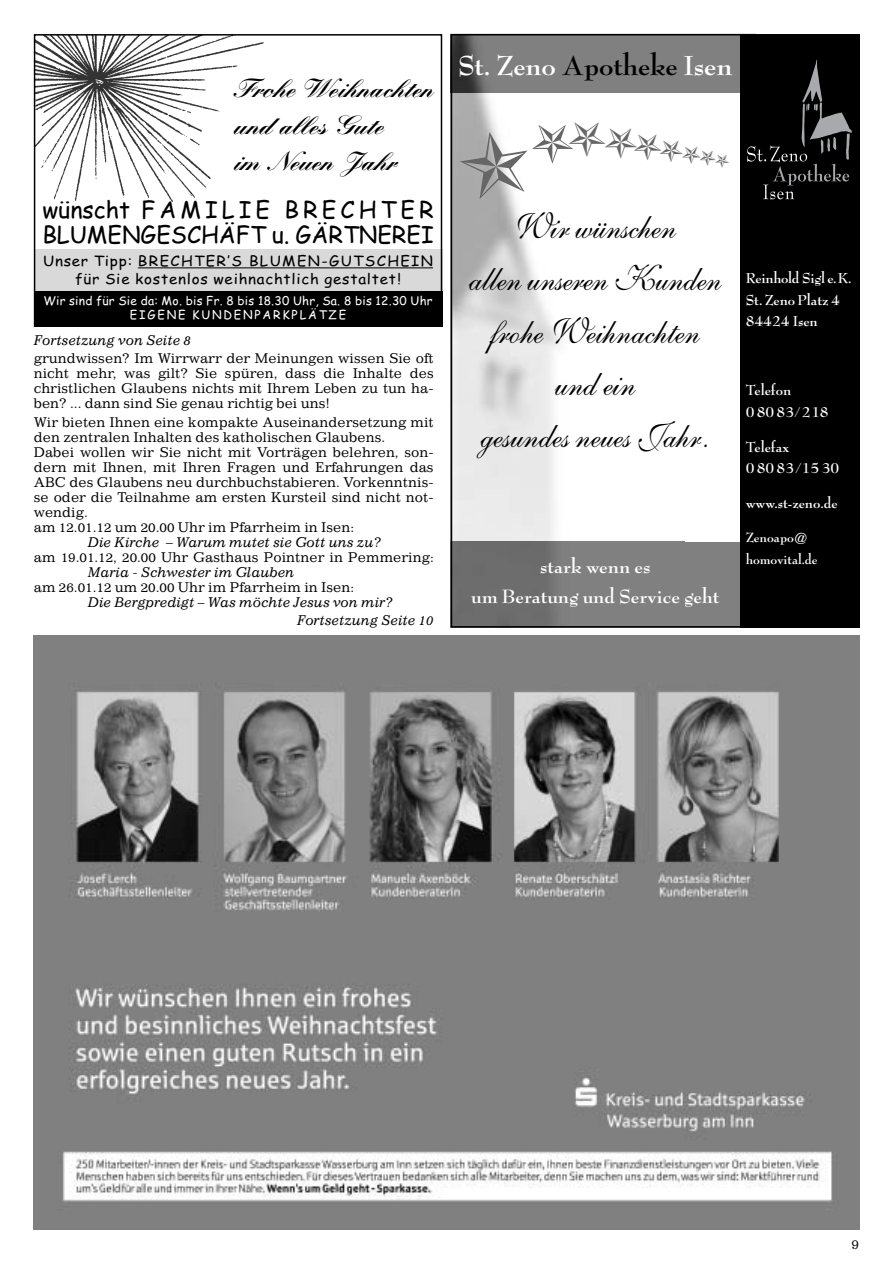
<style>
.page{position:relative;width:893px;height:1263px;background:#fff}
.page>*{position:absolute;margin:0;border:0;box-sizing:border-box;transform-origin:0 0}
.t1{font:42px "Zapf Dingbats";color:#666}
.t2{font:36px/52.2px "Shelley Volante BT";color:#000;text-align:center;scale:.95 1}
.t3{font:700 30px "Bernhard Modern";letter-spacing:-.005em;color:#fff}
.t4{font:900 25.5px/36.5px "Kuenstler Script";color:#000}
.t5{font:23.25px/24.8px "Comic Sans MS";color:#000}
.t6{font:700 21px/30px "Bernhard Modern";color:#fff;text-align:center}
.t7{font:700 15.75px/21.8px "Bernhard Modern";color:#fff}
.t8{font:700 14.55px/21.8px "Bernhard Modern";color:#fff}
.t9{font:14.25px/17.2px "Comic Sans MS";letter-spacing:.05em;color:#000;text-align:center;scale:1.07 1}
.t10{font:13.5px/15px "Impressum";color:#000;text-align:justify}
.t11{font:italic 13.5px/18.1px "Impressum";color:#000}
.t12{font:12px/13.5px "Comic Sans MS";letter-spacing:.02em;color:#fff;text-align:center}
.s1{color:#000}
</style>
<div class="page">
<img style="left:34px;top:636px;width:825px;height:594px">
<img style="left:454px;top:93px;width:231px;height:449px">
<div style="left:451px;top:34px;width:311px;height:59px;background:#808080"></div>
<div style="left:740px;top:34px;width:119px;height:594px;background:#000"></div>
<div style="left:451px;top:542px;width:289px;height:86px;background:linear-gradient(to right,#6b6b6b,#878787)"></div>
<div style="left:451px;top:34px;width:292px;height:594px;border:2px solid #000"></div>
<svg style="left:747px;top:60px;width:104px;height:140px"></svg>
<div style="left:34px;top:249px;width:408px;height:42px;background:#d9d9d9"></div>
<hr style="left:138px;top:267px;width:295px;height:1px;background:#000">
<img style="left:37px;top:37px;width:227px;height:165px">
<div style="left:34px;top:34px;width:408px;height:293px;border:2px solid #000"></div>
<div style="left:34px;top:291px;width:408px;height:36px;background:#000"></div>
<svg style="left:455px;top:122px;width:150px;height:79px"></svg>
<h3 class="t4" style="left:234px;top:74px;width:201px">Frohe Weihnachten und alles Gute<br>im Neuen Jahr</h3>
<h3 class="t5" style="left:42px;top:200px;width:393px">wünscht FAMILIE BRECHTER<br>BLUMENGESCHÄFT u. GÄRTNEREI</h3>
<p class="t9" style="left:43px;top:254px;width:366px">Unser Tipp: BRECHTER’S BLUMEN-GUTSCHEIN für Sie kostenlos weihnachtlich gestaltet!</p>
<p class="t12" style="left:43px;top:296px;width:391px">Wir sind für Sie da: Mo. bis Fr. 8 bis 18.30 Uhr, Sa. 8 bis 12.30 Uhr<br>EIGENE KUNDENPARKPLÄTZE</p>
<p class="t11" style="left:34px;top:332px;width:159px">Fortsetzung von Seite 8</p>
<p class="t10" style="left:34px;top:352px;width:401px">grundwissen? Im Wirrwarr der Meinungen wissen Sie oft nicht mehr, was gilt? Sie spüren, dass die Inhalte des christlichen Glaubens nichts mit Ihrem Leben zu tun ha&shy;ben? ... dann sind Sie genau richtig bei uns!</p>
<p class="t10" style="left:34px;top:415px;width:401px;text-align:left">Wir bieten Ihnen eine kompakte Auseinandersetzung mit den zentralen Inhalten des katholischen Glaubens.<br>Dabei wollen wir Sie nicht mit Vorträgen belehren, son&shy;dern mit Ihnen, mit Ihren Fragen und Erfahrungen das ABC des Glaubens neu durchbuchstabieren. Vorkenntnis&shy;se oder die Teilnahme am ersten Kursteil sind nicht not&shy;wendig.<br>am 12.01.12 um 20.00 Uhr im Pfarrheim in Isen:</p>
<p class="t11" style="left:88px;top:534px;width:294px">Die Kirche – Warum mutet sie Gott uns zu?</p>
<p class="t10" style="left:34px;top:550px;width:401px">am 19.01.12, 20.00 Uhr Gasthaus Pointner in Pemmering:</p>
<p class="t11" style="left:88px;top:564px;width:208px">Maria - Schwester im Glauben</p>
<p class="t10" style="left:34px;top:580px;width:322px">am 26.01.12 um 20.00 Uhr im Pfarrheim in Isen:</p>
<p class="t11" style="left:297px;top:594px;width:138px;text-indent:-209px">Die Bergpredigt – Was möchte Jesus von mir?<br>Fortsetzung Seite 10</p>
<h3 class="t3" style="left:458px;top:52px;width:276px">St. Zeno <span class="s1">Apotheke</span> Isen</h3>
<h1 class="t1" style="left:701px;top:164px;width:99px;rotate:-180deg">✯✯✯✯</h1>
<h2 class="t2" style="left:469px;top:207px;width:267px">Wir wünschen<br>allen unseren Kunden frohe Weihnachten und ein<br>gesundes neues Jahr.</h2>
<h3 class="t6" style="left:471px;top:552px;width:250px">stark wenn es<br>um Beratung und Service geht</h3>
<p class="t7" style="left:745px;top:267px;width:107px">Reinhold Sigl e.K.<br>St. Zeno Platz 4<br>84424 Isen</p>
<p class="t7" style="left:745px;top:380px;width:84px">Telefon<br>08083/218</p>
<p class="t7" style="left:745px;top:436px;width:95px">Telefax<br>08083/1530</p>
<p class="t7" style="left:745px;top:492px;width:93px">www.st-zeno.de</p>
<p class="t8" style="left:745px;top:527px;width:73px">Zenoapo@ homovital.de</p>
<p class="t10" style="left:851px;top:1238px;width:9px">9</p>
</div>
